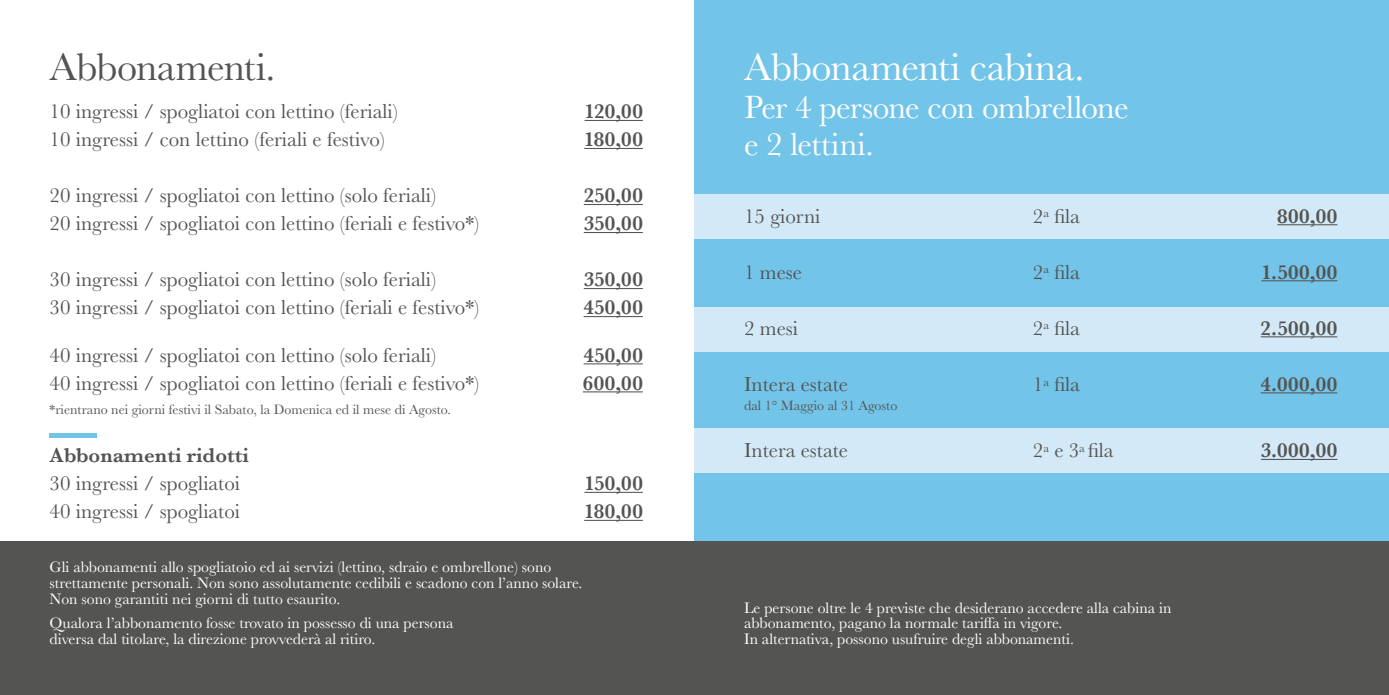
<style>
.page{position:relative;width:1389px;height:695px;background:#fff}
.page>*{position:absolute;margin:0;border:0;box-sizing:border-box;transform-origin:0 0}
.t1{font:40.25px "Baskerville";letter-spacing:-.015em;color:#fff}
.t2{font:40.25px "Baskerville";letter-spacing:-.02em;color:#545452}
.t3{font:33.25px/36.2px "Baskerville";letter-spacing:-.025em;color:#fff}
.t4{font:21px "Baskerville";color:#545452}
.t5{font:600 21px "Baskerville";letter-spacing:.005em;color:#545452}
.t6{font:15.75px/15.8px "Baskerville";color:#fff}
.t7{font:14px "Baskerville";color:#545452}
</style>
<div class="page">
<div style="left:694px;top:0;width:695px;height:552px;background:#73c4e9"></div>
<div style="left:0;top:541px;width:1389px;height:153px;background:#545452"></div>
<div style="left:694px;top:194px;width:695px;height:44px;background:#d4e9f7"></div>
<div style="left:694px;top:307px;width:695px;height:44px;background:#d4e9f7"></div>
<div style="left:694px;top:428px;width:695px;height:44px;background:#d4e9f7"></div>
<hr style="left:585px;top:120px;width:58px;height:1px;background:#545452">
<hr style="left:584px;top:148px;width:59px;height:1px;background:#545452">
<hr style="left:584px;top:204px;width:59px;height:1px;background:#545452">
<hr style="left:584px;top:232px;width:59px;height:1px;background:#545452">
<hr style="left:584px;top:288px;width:59px;height:1px;background:#545452">
<hr style="left:584px;top:316px;width:59px;height:1px;background:#545452">
<hr style="left:584px;top:363px;width:59px;height:1px;background:#545452">
<hr style="left:583px;top:391px;width:60px;height:1px;background:#545452">
<hr style="left:1277px;top:224px;width:60px;height:1px;background:#545452">
<hr style="left:1261px;top:280px;width:76px;height:1px;background:#545452">
<hr style="left:1261px;top:336px;width:76px;height:1px;background:#545452">
<hr style="left:1261px;top:392px;width:76px;height:1px;background:#545452">
<hr style="left:1261px;top:459px;width:76px;height:1px;background:#545452">
<div style="left:50px;top:432px;width:47px;height:5px;background:#73c4e9"></div>
<hr style="left:584px;top:491px;width:59px;height:2px;background:#545452">
<hr style="left:584px;top:519px;width:59px;height:2px;background:#545452">
<h1 class="t2" style="left:50px;top:41px;width:227px">Abbonamenti.</h1>
<h1 class="t1" style="left:744px;top:41px;width:342px">Abbonamenti cabina.</h1>
<p class="t4" style="left:50px;top:98px;width:350px">10 ingressi / spogliatoi con lettino (feriali)</p>
<p class="t5" style="left:585px;top:97px;width:60px">120,00</p>
<p class="t4" style="left:50px;top:126px;width:337px">10 ingressi / con lettino (feriali e festivo)</p>
<p class="t5" style="left:584px;top:125px;width:60px">180,00</p>
<p class="t4" style="left:50px;top:182px;width:388px">20 ingressi / spogliatoi con lettino (solo feriali)</p>
<p class="t5" style="left:584px;top:181px;width:61px">250,00</p>
<p class="t4" style="left:50px;top:210px;width:431px">20 ingressi / spogliatoi con lettino (feriali e festivo*)</p>
<p class="t5" style="left:584px;top:209px;width:61px">350,00</p>
<p class="t4" style="left:50px;top:266px;width:388px">30 ingressi / spogliatoi con lettino (solo feriali)</p>
<p class="t5" style="left:584px;top:265px;width:61px">350,00</p>
<p class="t4" style="left:50px;top:294px;width:431px">30 ingressi / spogliatoi con lettino (feriali e festivo*)</p>
<p class="t5" style="left:584px;top:293px;width:61px">450,00</p>
<p class="t4" style="left:50px;top:341px;width:388px">40 ingressi / spogliatoi con lettino (solo feriali)</p>
<p class="t5" style="left:584px;top:340px;width:61px">450,00</p>
<p class="t4" style="left:50px;top:369px;width:431px">40 ingressi / spogliatoi con lettino (feriali e festivo*)</p>
<p class="t5" style="left:583px;top:368px;width:61px">600,00</p>
<p class="t7" style="left:50px;top:400px;width:403px">*rientrano nei giorni festivi il Sabato, la Domenica ed il mese di Agosto.</p>
<p class="t5" style="left:50px;top:440px;width:201px">Abbonamenti ridotti</p>
<p class="t4" style="left:50px;top:470px;width:192px">30 ingressi / spogliatoi</p>
<p class="t5" style="left:584px;top:468px;width:60px">150,00</p>
<p class="t4" style="left:50px;top:498px;width:192px">40 ingressi / spogliatoi</p>
<p class="t5" style="left:584px;top:496px;width:60px">180,00</p>
<p class="t6" style="left:50px;top:559px;width:534px">Gli abbonamenti allo spogliatoio ed ai servizi (lettino, sdraio e ombrellone) sono strettamente personali. Non sono assolutamente cedibili e scadono con l’anno solare.<br>Non sono garantiti nei giorni di tutto esaurito.</p>
<p class="t6" style="left:50px;top:615px;width:405px">Qualora l’abbonamento fosse trovato in possesso di una persona diversa dal titolare, la direzione provvederà al ritiro.</p>
<h2 class="t3" style="left:744px;top:90px;width:386px">Per 4 persone con ombrellone e 2 lettini.</h2>
<p class="t4" style="left:744px;top:202px;width:78px">15 giorni</p>
<p class="t4" style="left:1033px;top:202px;width:49px">2<sup>a</sup> fila</p>
<p class="t5" style="left:1277px;top:201px;width:62px">800,00</p>
<p class="t4" style="left:744px;top:258px;width:59px">1 mese</p>
<p class="t4" style="left:1033px;top:258px;width:49px">2<sup>a</sup> fila</p>
<p class="t5" style="left:1261px;top:257px;width:77px">1.500,00</p>
<p class="t4" style="left:744px;top:314px;width:56px">2 mesi</p>
<p class="t4" style="left:1033px;top:314px;width:49px">2<sup>a</sup> fila</p>
<p class="t5" style="left:1261px;top:313px;width:78px">2.500,00</p>
<p class="t4" style="left:744px;top:370px;width:105px">Intera estate</p>
<p class="t4" style="left:1033px;top:370px;width:49px">1<sup>a</sup> fila</p>
<p class="t5" style="left:1261px;top:369px;width:78px">4.000,00</p>
<p class="t7" style="left:744px;top:396px;width:155px">dal 1° Maggio al 31 Agosto</p>
<p class="t4" style="left:744px;top:437px;width:105px">Intera estate</p>
<p class="t4" style="left:1033px;top:437px;width:82px">2<sup>a</sup> e 3<sup>a</sup> fila</p>
<p class="t5" style="left:1261px;top:435px;width:78px">3.000,00</p>
<p class="t6" style="left:744px;top:599px;width:429px">Le persone oltre le 4 previste che desiderano accedere alla cabina in abbonamento, pagano la normale tariffa in vigore.<br>In alternativa, possono usufruire degli abbonamenti.</p>
</div>
